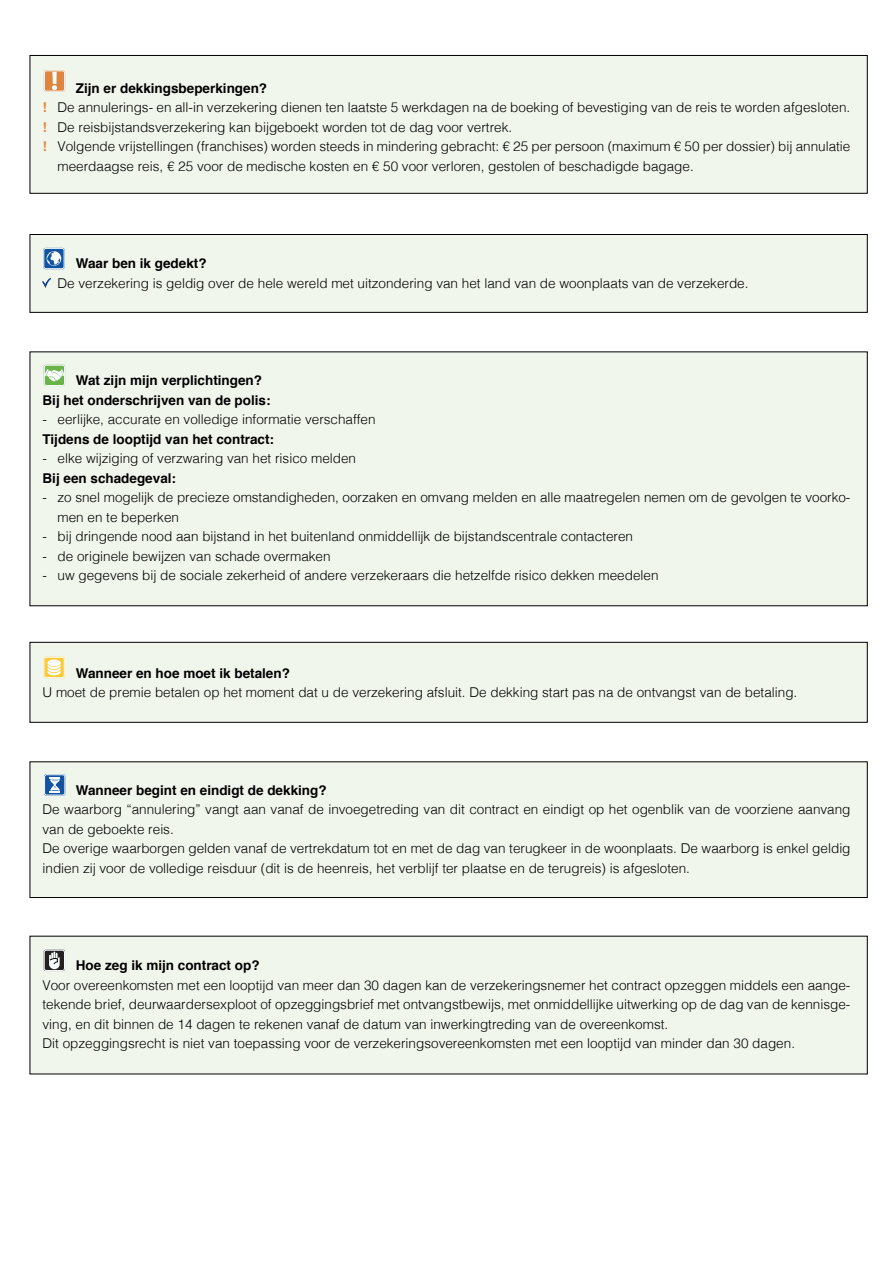
<style>
.page{position:relative;width:893px;height:1263px;background:#fff}
.page>*{position:absolute;margin:0;border:0;box-sizing:border-box;transform-origin:0 0}
.t1{font:300 13.5px/19.5px "Helvetica";color:#000}
.t2{font:700 13.5px/19.5px "Helvetica";color:#000}
.t3{font:9.15px "Myriad Pro";color:#feca33}
.s1{font-weight:700;color:#e3863c}
</style>
<div class="page">
<div style="left:30px;top:936px;width:837px;height:138px;background:#f1f6ec"></div>
<div style="left:30px;top:762px;width:837px;height:135px;background:#f1f6ec"></div>
<div style="left:30px;top:762px;width:837px;height:136px;border:1px solid #000"></div>
<div style="left:30px;top:642px;width:837px;height:80px;background:#f1f6ec"></div>
<div style="left:30px;top:642px;width:837px;height:80px;border:1px solid #000"></div>
<div style="left:30px;top:352px;width:837px;height:254px;background:#f1f6ec"></div>
<div style="left:30px;top:234px;width:837px;height:78px;background:#f1f6ec"></div>
<div style="left:30px;top:234px;width:837px;height:79px;border:1px solid #000"></div>
<div style="left:30px;top:55px;width:837px;height:138px;background:#f1f6ec"></div>
<div style="left:30px;top:55px;width:837px;height:138px;border:1px solid #000"></div>
<svg style="left:42px;top:279px;width:9px;height:9px"></svg>
<svg style="left:43px;top:248px;width:22px;height:21px"></svg>
<div style="left:44px;top:248px;width:20px;height:21px;background:#1153a1;border-radius:2px"></div>
<div style="left:44px;top:248px;width:20px;height:21px;border:1px solid #f8fcff;border-radius:2px"></div>
<svg style="left:47px;top:251px;width:14px;height:15px"></svg>
<div style="left:44px;top:365px;width:21px;height:20px;background:#69b448;border-radius:2px"></div>
<div style="left:44px;top:365px;width:21px;height:21px;border:1px solid #f8fcff;border-radius:2px"></div>
<svg style="left:44px;top:369px;width:21px;height:13px"></svg>
<svg style="left:43px;top:657px;width:22px;height:21px"></svg>
<div style="left:44px;top:657px;width:20px;height:21px;background:#feca33;border-radius:2px"></div>
<div style="left:44px;top:657px;width:20px;height:21px;border:1px solid #f8fcff;border-radius:2px"></div>
<svg style="left:47px;top:659px;width:14px;height:16px"></svg>
<svg style="left:44px;top:774px;width:21px;height:22px"></svg>
<div style="left:45px;top:775px;width:20px;height:20px;background:#1153a1;border-radius:2px"></div>
<div style="left:44px;top:775px;width:21px;height:20px;border:1px solid #f8fcff;border-radius:2px"></div>
<svg style="left:49px;top:777px;width:11px;height:15px"></svg>
<div style="left:44px;top:950px;width:21px;height:20px;background:#242121;border-radius:2px"></div>
<div style="left:44px;top:950px;width:21px;height:21px;border:1px solid #f8fcff;border-radius:2px"></div>
<svg style="left:49px;top:951px;width:11px;height:18px"></svg>
<svg style="left:44px;top:70px;width:21px;height:22px"></svg>
<div style="left:44px;top:71px;width:21px;height:20px;background:#e1853c;border-radius:2px"></div>
<div style="left:44px;top:71px;width:21px;height:20px;border:1px solid #f8fcff;border-radius:2px"></div>
<svg style="left:52px;top:72px;width:5px;height:18px"></svg>
<p class="t2" style="left:76px;top:78px;width:193px">Zijn er dekkingsbeperkingen?</p>
<p class="t1" style="left:43px;top:97px;width:809px"><span class="s1">!</span> De annulerings- en all-in verzekering dienen ten laatste 5 werkdagen na de boeking of bevestiging van de reis te worden afgesloten.</p>
<p class="t1" style="left:43px;top:116px;width:471px"><span class="s1">!</span> De reisbijstandsverzekering kan bijgeboekt worden tot de dag voor vertrek.</p>
<p class="t1" style="left:43px;top:135px;width:809px"><span class="s1">!</span> Volgende vrijstellingen (franchises) worden steeds in mindering gebracht: € 25 per persoon (maximum € 50 per dossier) bij annulatie</p>
<p class="t1" style="left:58px;top:155px;width:638px">meerdaagse reis, € 25 voor de medische kosten en € 50 voor verloren, gestolen of beschadigde bagage.</p>
<p class="t2" style="left:76px;top:254px;width:132px">Waar ben ik gedekt?</p>
<p class="t1" style="left:58px;top:272px;width:692px">De verzekering is geldig over de hele wereld met uitzondering van het land van de woonplaats van de verzekerde.</p>
<p class="t3" style="left:113px;top:289px;width:6px;rotate:-90deg">€</p>
<p class="t2" style="left:43px;top:371px;width:230px;text-indent:33px">Wat zijn mijn verplichtingen?<br>Bij het onderschrijven van de polis:</p>
<p class="t1" style="left:43px;top:408px;width:335px">- eerlijke, accurate en volledige informatie verschaffen</p>
<p class="t2" style="left:43px;top:429px;width:233px">Tijdens de looptijd van het contract:</p>
<p class="t1" style="left:43px;top:447px;width:315px">- elke wijziging of verzwaring van het risico melden</p>
<p class="t2" style="left:43px;top:468px;width:135px">Bij een schadegeval:</p>
<p class="t1" style="left:58px;top:486px;width:794px;text-indent:-15px">- zo snel mogelijk de precieze omstandigheden, oorzaken en omvang melden en alle maatregelen nemen om de gevolgen te voorko&shy;men en te beperken</p>
<p class="t1" style="left:43px;top:525px;width:592px">- bij dringende nood aan bijstand in het buitenland onmiddellijk de bijstandscentrale contacteren</p>
<p class="t1" style="left:43px;top:545px;width:290px">- de originele bewijzen van schade overmaken</p>
<p class="t1" style="left:43px;top:564px;width:617px">- uw gegevens bij de sociale zekerheid of andere verzekeraars die hetzelfde risico dekken meedelen</p>
<p class="t3" style="left:82px;top:405px;width:6px;rotate:-90deg">€</p>
<p class="t2" style="left:76px;top:663px;width:216px">Wanneer en hoe moet ik betalen?</p>
<p class="t1" style="left:43px;top:681px;width:756px">U moet de premie betalen op het moment dat u de verzekering afsluit. De dekking start pas na de ontvangst van de betaling.</p>
<p class="t2" style="left:76px;top:780px;width:252px">Wanneer begint en eindigt de dekking?</p>
<p class="t1" style="left:43px;top:798px;width:809px">De waarborg “annulering” vangt aan vanaf de invoegetreding van dit contract en eindigt op het ogenblik van de voorziene aanvang van de geboekte reis.<br>De overige waarborgen gelden vanaf de vertrekdatum tot en met de dag van terugkeer in de woonplaats. De waarborg is enkel geldig indien zij voor de volledige reisduur (dit is de heenreis, het verblijf ter plaatse en de terugreis) is afgesloten.</p>
<p class="t2" style="left:76px;top:956px;width:185px">Hoe zeg ik mijn contract op?</p>
<p class="t1" style="left:43px;top:974px;width:809px">Voor overeenkomsten met een looptijd van meer dan 30 dagen kan de verzekeringsnemer het contract opzeggen middels een aange&shy;tekende brief, deurwaardersexploot of opzeggingsbrief met ontvangstbewijs, met onmiddellijke uitwerking op de dag van de kennisge&shy;ving, en dit binnen de 14 dagen te rekenen vanaf de datum van inwerkingtreding van de overeenkomst.<br>Dit opzeggingsrecht is niet van toepassing voor de verzekeringsovereenkomsten met een looptijd van minder dan 30 dagen.</p>
<p class="t3" style="left:49px;top:990px;width:6px;rotate:-90deg">€</p>
</div>
